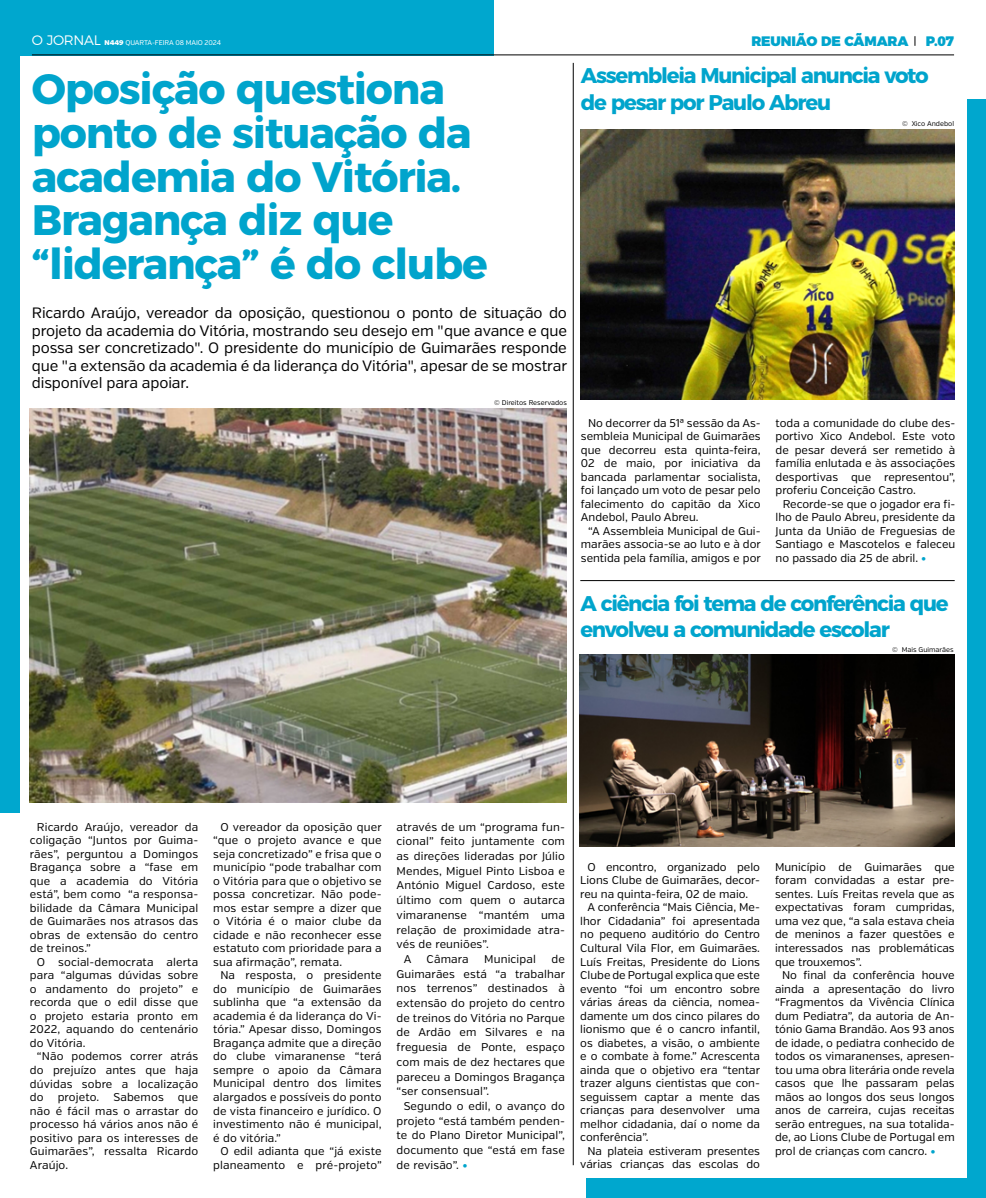
<style>
.page{position:relative;width:986px;height:1198px;background:#fff}
.page>*{position:absolute;margin:0;border:0;box-sizing:border-box;transform-origin:0 0}
.t1{font:700 42.5px/43.8px "Montserrat";letter-spacing:-.03em;color:#00a4cc}
.t2{font:700 21.25px/26.2px "Montserrat";letter-spacing:-.06em;color:#00a4cc}
.t3{font:15px/17.5px "Verb";letter-spacing:-.01em;color:#000;text-align:justify}
.t4{font:900 13.75px "Montserrat";letter-spacing:-.01em;color:#00a4cc}
.t5{font:11.25px/13.5px "Verb";letter-spacing:.005em;color:#000;text-align:justify}
.t6{font:6.88px "Verb";color:#000}
.t7{font:6.88px "Verb";letter-spacing:-.015em;color:#fff}
.s1{font-family:"Montserrat";font-weight:300;font-size:13.75px}
.s2{font-weight:900}
.s3{font-weight:700;color:#00a4cc}
</style>
<div class="page">
<div style="left:586px;top:1179px;width:399px;height:19px;background:#00a7ce"></div>
<div style="left:966px;top:100px;width:19px;height:1098px;background:#00a7ce"></div>
<div style="left:0;top:0;width:493px;height:55px;background:#00a7ce"></div>
<div style="left:0;top:0;width:20px;height:812px;background:#00a7ce"></div>
<hr style="left:32px;top:55px;width:921px;height:1px;background:#000">
<img style="left:30px;top:408px;width:536px;height:394px">
<hr style="left:572px;top:63px;width:1px;height:1102px;background:#000">
<img style="left:580px;top:129px;width:374px;height:270px">
<hr style="left:580px;top:580px;width:374px;height:1px;background:#000">
<img style="left:579px;top:655px;width:374px;height:191px">
<p class="t7" style="left:32px;top:39px;width:190px"><span class="s1">O JORNAL</span> <span class="s2">N449</span> QUARTA-FEIRA 08 MAIO 2024</p>
<p class="t4" style="left:751px;top:29px;width:158px">REUNIÃO DE CÃMARA</p>
<p class="t4" style="left:925px;top:29px;width:30px">P.07</p>
<h1 class="t1" style="left:32px;top:64px;width:457px">Oposição questiona ponto de situação da academia do Vitória.<br>Bragança diz que “liderança” é do clube</h1>
<p class="t3" style="left:32px;top:304px;width:536px">Ricardo Araújo, vereador da oposição, questionou o ponto de situação do projeto da academia do Vitória, mostrando seu desejo em "que avance e que possa ser concretizado". O presidente do município de Guimarães responde que "a extensão da academia é da liderança do Vitória", apesar de se mostrar disponível para apoiar.</p>
<p class="t6" style="left:494px;top:398px;width:74px">© Direitos Reservados</p>
<h2 class="t2" style="left:580px;top:61px;width:349px">Assembleia Municipal anuncia voto de pesar por Paulo Abreu</h2>
<p class="t6" style="left:901px;top:120px;width:53px">© Xico Andebol</p>
<p class="t5" style="left:580px;top:416px;width:181px;text-indent:7px">No decorrer da 51ª sessão da As&shy;sembleia Municipal de Guimarães que decorreu esta quinta-feira, 02 de maio, por iniciativa da bancada parlamentar socialista, foi lançado um voto de pesar pelo falecimento do capitão da Xico Andebol, Paulo Abreu.</p>
<p class="t5" style="left:580px;top:524px;width:181px;text-indent:7px">“A Assembleia Municipal de Gui&shy;marães associa-se ao luto e à dor sentida pela família, amigos e por</p>
<p class="t5" style="left:775px;top:416px;width:181px">toda a comunidade do clube des&shy;portivo Xico Andebol. Este voto de pesar deverá ser remetido à família enlutada e às associações desportivas que representou”, proferiu Conceição Castro.</p>
<p class="t5" style="left:775px;top:497px;width:181px;text-indent:7px">Recorde-se que o jogador era fi&shy;lho de Paulo Abreu, presidente da Junta da União de Freguesias de Santiago e Mascotelos e faleceu no passado dia 25 de abril. <span class="s3">•</span></p>
<h2 class="t2" style="left:580px;top:588px;width:369px">A ciência foi tema de conferência que envolveu a comunidade escolar</h2>
<p class="t6" style="left:891px;top:645px;width:63px">© Mais Guimarães</p>
<p class="t5" style="left:30px;top:820px;width:170px;text-indent:7px">Ricardo Araújo, vereador da coligação “Juntos por Guima&shy;rães”, perguntou a Domingos Bragança sobre a “fase em que a academia do Vitória está”, bem como “a responsa&shy;bilidade da Câmara Municipal de Guimarães nos atrasos das obras de extensão do centro de treinos.”</p>
<p class="t5" style="left:30px;top:955px;width:170px;text-indent:7px">O social-democrata alerta para “algumas dúvidas sobre o andamento do projeto” e recorda que o edil disse que o projeto estaria pronto em 2022, aquando do centenário do Vitória.</p>
<p class="t5" style="left:30px;top:1050px;width:170px;text-indent:7px">“Não podemos correr atrás do prejuízo antes que haja dúvidas sobre a localização do</p>
<p class="t5" style="left:58px;top:1090px;width:43px">projeto.</p>
<p class="t5" style="left:113px;top:1090px;width:52px">Sabemos</p>
<p class="t5" style="left:30px;top:1090px;width:170px;text-indent:148px">que não é fácil mas o arrastar do processo há vários anos não é positivo para os interesses de Guimarães”, ressalta Ricardo Araújo.</p>
<p class="t5" style="left:213px;top:820px;width:170px;text-indent:7px">O vereador da oposição quer “que o projeto avance e que seja concretizado” e frisa que o município “pode trabalhar com o Vitória para que o objetivo se possa concretizar. Não pode&shy;mos estar sempre a dizer que o Vitória é o maior clube da cidade e não reconhecer esse estatuto com prioridade para a sua afirmação”, remata.</p>
<p class="t5" style="left:213px;top:969px;width:170px;text-indent:7px">Na resposta, o presidente do município de Guimarães sublinha que “a extensão da academia é da liderança do Vi&shy;tória.” Apesar disso, Domingos Bragança admite que a direção do clube vimaranense “terá sempre o apoio da Câmara Municipal dentro dos limites alargados e possíveis do ponto de vista financeiro e jurídico. O investimento não é municipal, é do vitória.”</p>
<p class="t5" style="left:213px;top:1144px;width:170px;text-align:right">O edil adianta que “já existe planeamento e pré-projeto”</p>
<p class="t5" style="left:396px;top:820px;width:170px">através de um “programa fun-</p>
<p class="t5" style="left:396px;top:835px;width:170px">cional” feito juntamente com</p>
<p class="t5" style="left:396px;top:849px;width:170px">as direções lideradas por Júlio</p>
<p class="t5" style="left:396px;top:864px;width:170px">Mendes, Miguel Pinto Lisboa e</p>
<p class="t5" style="left:396px;top:879px;width:170px">António Miguel Cardoso, este</p>
<p class="t5" style="left:396px;top:893px;width:170px">último com quem o autarca</p>
<p class="t5" style="left:396px;top:908px;width:170px">vimaranense “mantém uma</p>
<p class="t5" style="left:396px;top:923px;width:170px">relação de proximidade atra-</p>
<p class="t5" style="left:396px;top:937px;width:94px">vés de reuniões”.</p>
<p class="t5" style="left:403px;top:952px;width:9px">A</p>
<p class="t5" style="left:426px;top:952px;width:44px">Câmara</p>
<p class="t5" style="left:484px;top:952px;width:53px">Municipal</p>
<p class="t5" style="left:396px;top:952px;width:170px;line-height:14.8px;text-indent:155px">de Guimarães está “a trabalhar nos terrenos” destinados à extensão do projeto do centro de treinos do Vitória no Parque de Ardão em Silvares e na freguesia de Ponte, espaço com mais de dez hectares que pareceu a Domingos Bragança “ser consensual”.</p>
<p class="t5" style="left:396px;top:1098px;width:170px;line-height:14.8px;text-indent:7px">Segundo o edil, o avanço do projeto “está também penden&shy;te do Plano Diretor Municipal”, documento que “está em fase de revisão”. <span class="s3">•</span></p>
<p class="t5" style="left:580px;top:860px;width:181px;text-indent:7px">O encontro, organizado pelo Lions Clube de Guimarães, decor&shy;reu na quinta-feira, 02 de maio.</p>
<p class="t5" style="left:580px;top:901px;width:181px;text-indent:7px">A conferência “Mais Ciência, Me&shy;lhor Cidadania” foi apresentada no pequeno auditório do Centro Cultural Vila Flor, em Guimarães.<br>Luís Freitas, Presidente do Lions Clube de Portugal explica que este evento “foi um encontro sobre várias áreas da ciência, nomea&shy;damente um dos cinco pilares do lionismo que é o cancro infantil, os diabetes, a visão, o ambiente e o combate à fome.” Acrescenta ainda que o objetivo era “tentar trazer alguns cientistas que con&shy;seguissem captar a mente das crianças para desenvolver uma melhor cidadania, daí o nome da conferência”.</p>
<p class="t5" style="left:580px;top:1144px;width:181px;text-align:right">Na plateia estiveram presentes várias crianças das escolas do</p>
<p class="t5" style="left:774px;top:860px;width:181px">Município de Guimarães que foram convidadas a estar pre&shy;sentes. Luís Freitas revela que as expectativas foram cumpridas, uma vez que, “a sala estava cheia de meninos a fazer questões e interessados nas problemáticas que trouxemos”.</p>
<p class="t5" style="left:774px;top:968px;width:181px;text-indent:7px">No final da conferência houve ainda a apresentação do livro “Fragmentos da Vivência Clínica dum Pediatra”, da autoria de An&shy;tónio Gama Brandão. Aos 93 anos de idade, o pediatra conhecido de todos os vimaranenses, apresen&shy;tou uma obra literária onde revela casos que lhe passaram pelas mãos ao longos dos seus longos anos de carreira, cujas receitas serão entregues, na sua totalida&shy;de, ao Lions Clube de Portugal em prol de crianças com cancro. <span class="s3">•</span></p>
</div>
